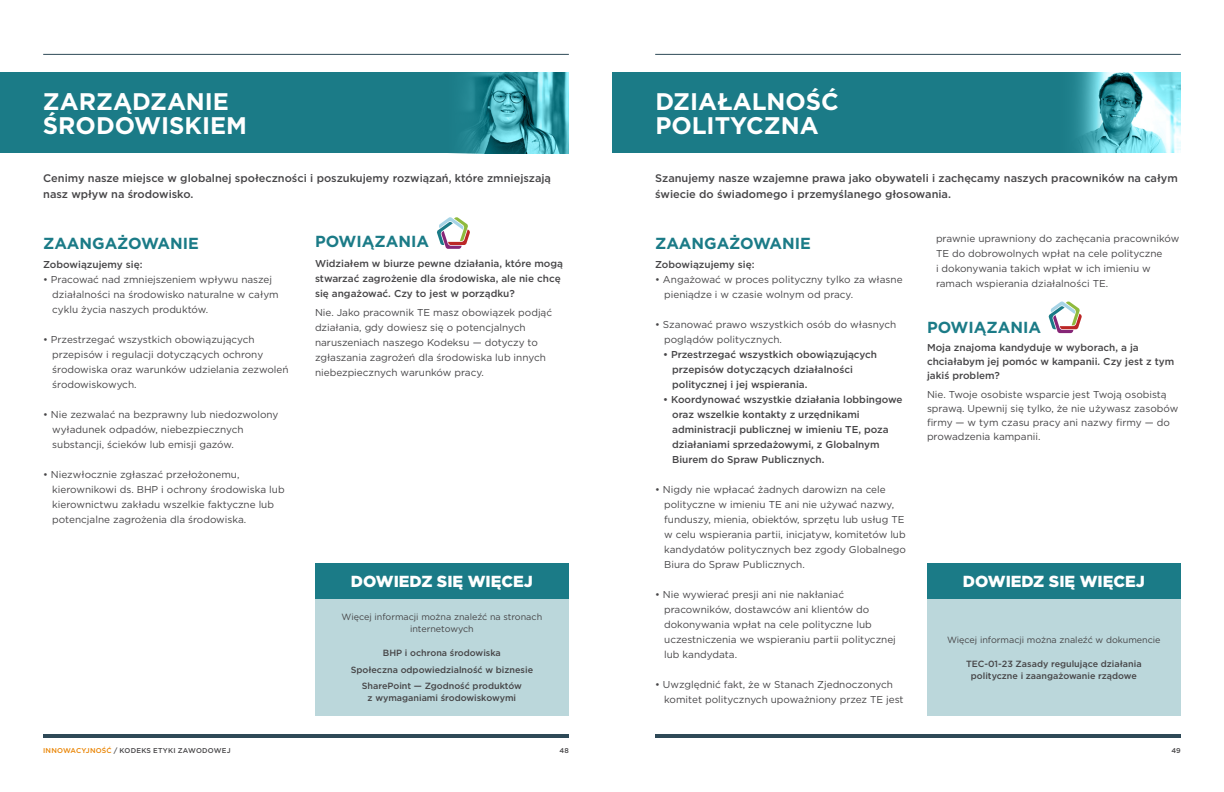
<style>
.page{position:relative;width:1224px;height:792px;background:#fff}
.page>*{position:absolute;margin:0;border:0;box-sizing:border-box;transform-origin:0 0}
.t1{font:700 24px/24px "Gotham";color:#fff}
.t2{font:700 16px "Gotham";color:#1b7b87}
.t3{font:900 16px "Gotham";color:#fff}
.t4{font:500 11px/16px "Gotham";color:#464547}
.t5{font:10px/15px "Gotham";color:#464547}
.t6{font:500 10px/15px "Gotham";color:#464547}
.t7{font:500 9px/16.5px "Gotham";color:#464547;text-align:center}
.t8{font:9px/12px "Gotham";color:#464547;text-align:center}
.t9{font:500 7px "Gotham";letter-spacing:.025em;color:#464547}
.s1{color:#e98300}
</style>
<div class="page">
<hr style="left:655px;top:734px;width:526px;height:4px;background:#2e4957">
<hr style="left:655px;top:54px;width:526px;height:1px;background:#2e4957">
<hr style="left:43px;top:734px;width:526px;height:4px;background:#2e4957">
<hr style="left:43px;top:54px;width:526px;height:1px;background:#2e4957">
<div style="left:315px;top:599px;width:254px;height:117px;background:#bbd7db"></div>
<div style="left:315px;top:563px;width:254px;height:36px;background:#1b7b87"></div>
<div style="left:612px;top:72px;width:569px;height:81px;background:#1b7b87"></div>
<img style="left:1074px;top:72px;width:107px;height:81px">
<div style="left:0;top:72px;width:569px;height:81px;background:#1b7b87"></div>
<img style="left:464px;top:72px;width:105px;height:81px">
<div style="left:927px;top:599px;width:254px;height:116px;background:#bbd7db"></div>
<div style="left:927px;top:563px;width:254px;height:36px;background:#1b7b87"></div>
<svg style="left:437px;top:217px;width:33px;height:32px"></svg>
<svg style="left:1049px;top:301px;width:33px;height:32px"></svg>
<h1 class="t1" style="left:43px;top:90px;width:206px">ZARZĄDZANIE<br>ŚRODOWISKIEM</h1>
<p class="t4" style="left:43px;top:170px;width:509px">Cenimy nasze miejsce w globalnej społeczności i poszukujemy rozwiązań, które zmniejszają nasz wpływ na środowisko.</p>
<h2 class="t2" style="left:315px;top:231px;width:116px">POWIĄZANIA</h2>
<p class="t6" style="left:315px;top:256px;width:250px">Widziałem w biurze pewne działania, które mogą stwarzać zagrożenie dla środowiska, ale nie chcę się angażować. Czy to jest w porządku?</p>
<p class="t5" style="left:315px;top:305px;width:239px">Nie. Jako pracownik TE masz obowiązek podjąć działania, gdy dowiesz się o potencjalnych naruszeniach naszego Kodeksu — dotyczy to zgłaszania zagrożeń dla środowiska lub innych niebezpiecznych warunków pracy.</p>
<h2 class="t2" style="left:43px;top:233px;width:157px">ZAANGAŻOWANIE</h2>
<p class="t6" style="left:43px;top:257px;width:101px">Zobowiązujemy się:</p>
<p class="t5" style="left:52px;top:272px;width:228px;text-indent:-9px">• Pracować nad zmniejszeniem wpływu naszej działalności na środowisko naturalne w całym cyklu życia naszych produktów.</p>
<p class="t5" style="left:52px;top:332px;width:238px;text-indent:-9px">• Przestrzegać wszystkich obowiązujących przepisów i regulacji dotyczących ochrony środowiska oraz warunków udzielania zezwoleń środowiskowych.</p>
<p class="t5" style="left:52px;top:407px;width:228px;text-indent:-9px">• Nie zezwalać na bezprawny lub niedozwolony wyładunek odpadów, niebezpiecznych substancji, ścieków lub emisji gazów.</p>
<p class="t5" style="left:52px;top:467px;width:234px;text-indent:-9px">• Niezwłocznie zgłaszać przełożonemu, kierownikowi ds. BHP i ochrony środowiska lub kierownictwu zakładu wszelkie faktyczne lub potencjalne zagrożenia dla środowiska.</p>
<h2 class="t3" style="left:351px;top:571px;width:183px">DOWIEDZ SIĘ WIĘCEJ</h2>
<p class="t8" style="left:342px;top:611px;width:202px">Więcej informacji można znaleźć na stronach internetowych</p>
<p class="t7" style="left:351px;top:645px;width:184px">BHP i ochrona środowiska<br>Społeczna odpowiedzialność w biznesie<br>SharePoint — Zgodność produktów</p>
<p class="t7" style="left:368px;top:690px;width:150px">z wymaganiami środowiskowymi</p>
<h1 class="t1" style="left:655px;top:89px;width:185px">DZIAŁALNOŚĆ<br>POLITYCZNA</h1>
<p class="t4" style="left:655px;top:170px;width:524px">Szanujemy nasze wzajemne prawa jako obywateli i zachęcamy naszych pracowników na całym świecie do świadomego i przemyślanego głosowania.</p>
<h2 class="t2" style="left:655px;top:233px;width:157px">ZAANGAŻOWANIE</h2>
<p class="t6" style="left:655px;top:257px;width:101px">Zobowiązujemy się:</p>
<p class="t5" style="left:664px;top:272px;width:240px;text-indent:-9px">• Angażować w proces polityczny tylko za własne pieniądze i w czasie wolnym od pracy.</p>
<p class="t5" style="left:664px;top:317px;width:234px;text-indent:-9px">• Szanować prawo wszystkich osób do własnych poglądów politycznych.</p>
<p class="t6" style="left:672px;top:347px;width:206px;text-indent:-9px">• Przestrzegać wszystkich obowiązujących przepisów dotyczących działalności politycznej i jej wspierania.</p>
<p class="t6" style="left:672px;top:392px;width:232px;text-indent:-9px">• Koordynować wszystkie działania lobbingowe oraz wszelkie kontakty z urzędnikami administracji publicznej w imieniu TE, poza działaniami sprzedażowymi, z Globalnym Biurem do Spraw Publicznych.</p>
<p class="t5" style="left:664px;top:482px;width:243px;text-indent:-9px">• Nigdy nie wpłacać żadnych darowizn na cele polityczne w imieniu TE ani nie używać nazwy, funduszy, mienia, obiektów, sprzętu lub usług TE w celu wspierania partii, inicjatyw, komitetów lub kandydatów politycznych bez zgody Globalnego Biura do Spraw Publicznych.</p>
<p class="t5" style="left:664px;top:587px;width:233px;text-indent:-9px">• Nie wywierać presji ani nie nakłaniać pracowników, dostawców ani klientów do dokonywania wpłat na cele polityczne lub uczestniczenia we wspieraniu partii politycznej lub kandydata.</p>
<p class="t5" style="left:664px;top:677px;width:241px;text-indent:-9px">• Uwzględnić fakt, że w Stanach Zjednoczonych komitet politycznych upoważniony przez TE jest</p>
<p class="t5" style="left:936px;top:231px;width:245px">prawnie uprawniony do zachęcania pracowników TE do dobrowolnych wpłat na cele polityczne<br>i dokonywania takich wpłat w ich imieniu w ramach wspierania działalności TE.</p>
<h2 class="t2" style="left:927px;top:317px;width:116px">POWIĄZANIA</h2>
<p class="t6" style="left:927px;top:341px;width:249px;line-height:14px">Moja znajoma kandyduje w wyborach, a ja chciałabym jej pomóc w kampanii. Czy jest z tym jakiś problem?</p>
<p class="t5" style="left:927px;top:387px;width:253px;line-height:14px">Nie. Twoje osobiste wsparcie jest Twoją osobistą sprawą. Upewnij się tylko, że nie używasz zasobów firmy — w tym czasu pracy ani nazwy firmy — do prowadzenia kampanii.</p>
<h2 class="t3" style="left:963px;top:571px;width:183px">DOWIEDZ SIĘ WIĘCEJ</h2>
<p class="t8" style="left:947px;top:633px;width:215px">Więcej informacji można znaleźć w dokumencie</p>
<p class="t7" style="left:966px;top:657px;width:177px;line-height:12px">TEC-01-23 Zasady regulujące działania polityczne i zaangażowanie rządowe</p>
<p class="t9" style="left:43px;top:746px;width:189px"><span class="s1">INNOWACYJNOŚĆ</span> / KODEKS ETYKI ZAWODOWEJ</p>
<p class="t9" style="left:559px;top:746px;width:11px">48</p>
<p class="t9" style="left:1171px;top:746px;width:11px">49</p>
</div>
